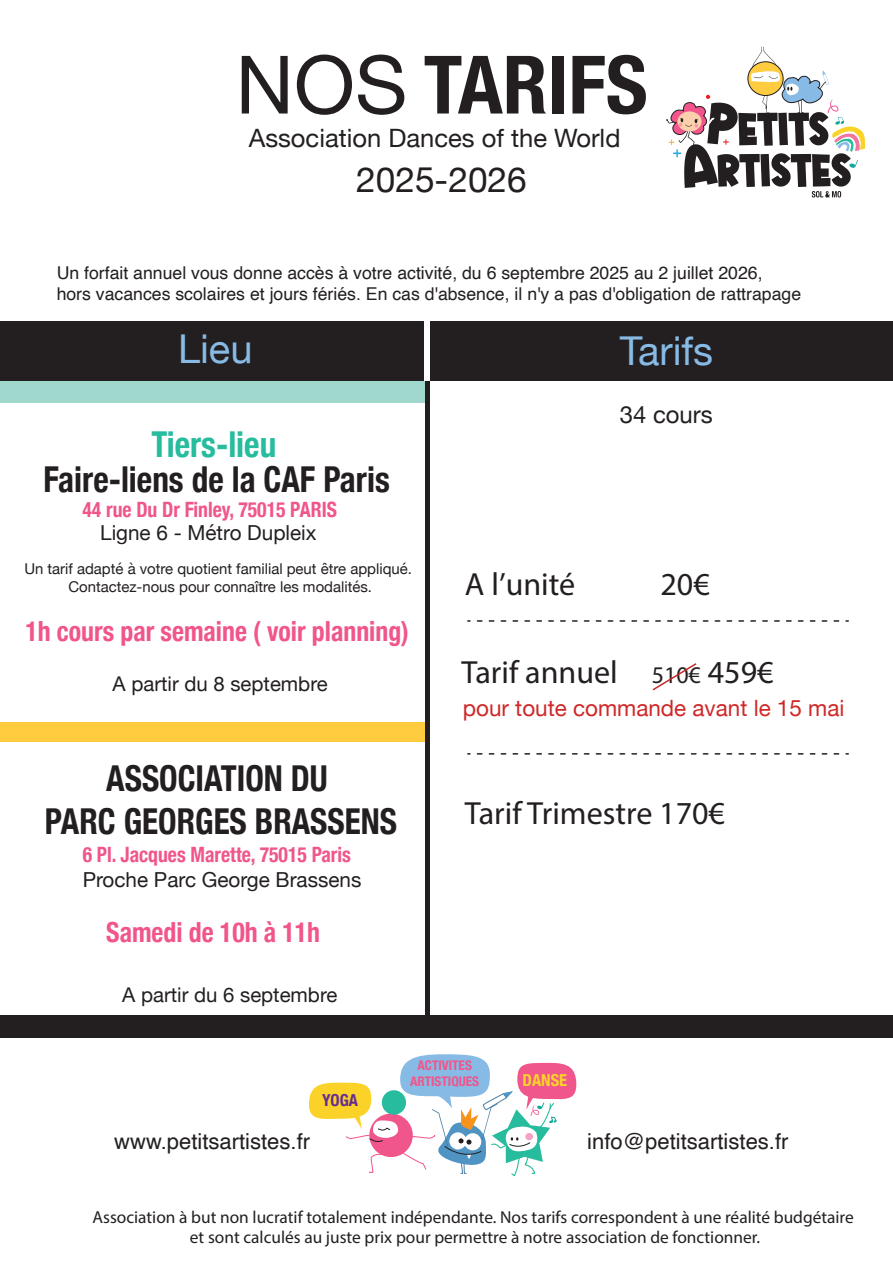
<style>
.page{position:relative;width:893px;height:1263px;background:#fff}
.page>*{position:absolute;margin:0;border:0;box-sizing:border-box;transform-origin:0 0}
.t1{font:700 condensed 80.7px "Helvetica Neue";color:#231f20}
.t2{font:39.75px "Helvetica Neue";color:#87bbe5}
.t3{font:700 condensed 35.7px/42.8px "Helvetica Neue";color:#231f20;text-align:center;scale:.93 1}
.t4{font:700 condensed 35.7px "Helvetica Neue";color:#27bc9e;scale:.93 1}
.t5{font:34.95px "Helvetica Neue";color:#231f20}
.t6{font:32.1px "Myriad Pro";color:#231f20}
.t7{font:700 condensed 27.75px "Helvetica Neue";color:#f0558b;scale:.93 1}
.t8{font:25.35px "Helvetica Neue";color:#231f20}
.t9{font:23.85px "Helvetica Neue";color:#231f20}
.t10{font:22.5px "Helvetica Neue";color:#d02727}
.t11{font:22.05px "Helvetica";color:#231f20}
.t12{font:700 condensed 21.15px "Helvetica Neue";color:#f0558b;scale:.93 1}
.t13{font:20.7px "Helvetica Neue";color:#231f20}
.t14{font:20.4px "Helvetica Neue";color:#231f20}
.t15{font:17.7px/21.1px "Helvetica";color:#231f20}
.t16{font:17.4px/20.9px "Myriad Pro";color:#231f20;text-align:center}
.t17{font:700 condensed 16.5px "Helvetica Neue";color:#fbd328}
.t18{font:700 condensed 16.5px "Helvetica Neue";color:#652d91}
.t19{font:14.85px/17.9px "Helvetica Neue";color:#231f20;text-align:center}
.t20{font:700 condensed 13.35px/16px "Helvetica Neue";color:#f0558b;text-align:center}
.s1{font-weight:400;font-stretch:normal}
.s2{font-size:24px}
</style>
<div class="page">
<div style="left:0;top:722px;width:428px;height:19px;background:#fecc3e"></div>
<div style="left:0;top:381px;width:428px;height:22px;background:#a1d8cd"></div>
<svg style="left:666px;top:46px;width:200px;height:152px"></svg>
<div style="left:425px;top:381px;width:5px;height:635px;background:#231f20"></div>
<div style="left:0;top:321px;width:424px;height:60px;background:#231f20"></div>
<div style="left:431px;top:321px;width:462px;height:60px;background:#231f20"></div>
<svg style="left:652px;top:663px;width:45px;height:28px"></svg>
<svg style="left:477px;top:620px;width:371px;height:2px"></svg>
<svg style="left:477px;top:753px;width:371px;height:2px"></svg>
<div style="left:0;top:1016px;width:893px;height:22px;background:#231f20"></div>
<svg style="left:309px;top:1054px;width:267px;height:122px"></svg>
<h1 class="t1" style="left:236px;top:18px;width:414px"><span class="s1">NOS</span> TARIFS</h1>
<h3 class="t8" style="left:249px;top:119px;width:373px">Association Dances of the World</h3>
<h3 class="t5" style="left:356px;top:154px;width:172px">2025-2026</h3>
<p class="t15" style="left:57px;top:263px;width:746px">Un forfait annuel vous donne accès à votre activité, du 6 septembre 2025 au 2 juillet 2026, hors vacances scolaires et jours fériés. En cas d'absence, il n'y a pas d'obligation de rattrapage</p>
<h2 class="t2" style="left:178px;top:320px;width:76px">Lieu</h2>
<h2 class="t2" style="left:620px;top:322px;width:95px">Tarifs</h2>
<h3 class="t4" style="left:151px;top:414px;width:136px">Tiers-lieu</h3>
<h3 class="t3" style="left:44px;top:456px;width:374px">Faire-liens de la CAF Paris</h3>
<p class="t12" style="left:83px;top:491px;width:275px">44 rue Du Dr Finley, 75015 PARIS</p>
<p class="t13" style="left:100px;top:518px;width:218px">Ligne 6 - Métro Dupleix</p>
<p class="t19" style="left:24px;top:561px;width:389px">Un tarif adapté à votre quotient familial peut être appliqué.<br>Contactez-nous pour connaître les modalités.</p>
<h3 class="t7" style="left:25px;top:608px;width:414px">1h cours par semaine ( voir planning)</h3>
<p class="t14" style="left:113px;top:669px;width:217px">A partir du 8 septembre</p>
<h3 class="t3" style="left:45px;top:754px;width:380px">ASSOCIATION DU<br>PARC GEORGES BRASSENS</h3>
<p class="t12" style="left:83px;top:836px;width:290px">6 Pl. Jacques Marette, 75015 Paris</p>
<p class="t13" style="left:83px;top:864px;width:280px">Proche Parc George Brassens</p>
<h3 class="t7" style="left:106px;top:909px;width:231px">Samedi de 10h à 11h</h3>
<p class="t14" style="left:122px;top:980px;width:217px">A partir du 6 septembre</p>
<h3 class="t9" style="left:620px;top:398px;width:95px">34 cours</h3>
<h3 class="t6" style="left:465px;top:564px;width:112px">A l’unité</h3>
<h3 class="t6" style="left:660px;top:564px;width:51px">20€</h3>
<h3 class="t6" style="left:461px;top:652px;width:314px">Tarif annuel <span class="s2">510€</span> 459€</h3>
<p class="t10" style="left:463px;top:692px;width:383px">pour toute commande avant le 15 mai</p>
<h3 class="t6" style="left:465px;top:793px;width:262px">Tarif Trimestre 170€</h3>
<p class="t18" style="left:322px;top:1087px;width:38px">YOGA</p>
<p class="t20" style="left:410px;top:1057px;width:71px">ACTIVITES<br>ARTISTIQUES</p>
<p class="t17" style="left:523px;top:1066px;width:46px">DANSE</p>
<p class="t11" style="left:114px;top:1124px;width:198px">www.petitsartistes.fr</p>
<p class="t11" style="left:587px;top:1124px;width:203px">info@petitsartistes.fr</p>
<p class="t16" style="left:93px;top:1206px;width:763px">Association à but non lucratif totalement indépendante. Nos tarifs correspondent à une réalité budgétaire et sont calculés au juste prix pour permettre à notre association de fonctionner.</p>
</div>
